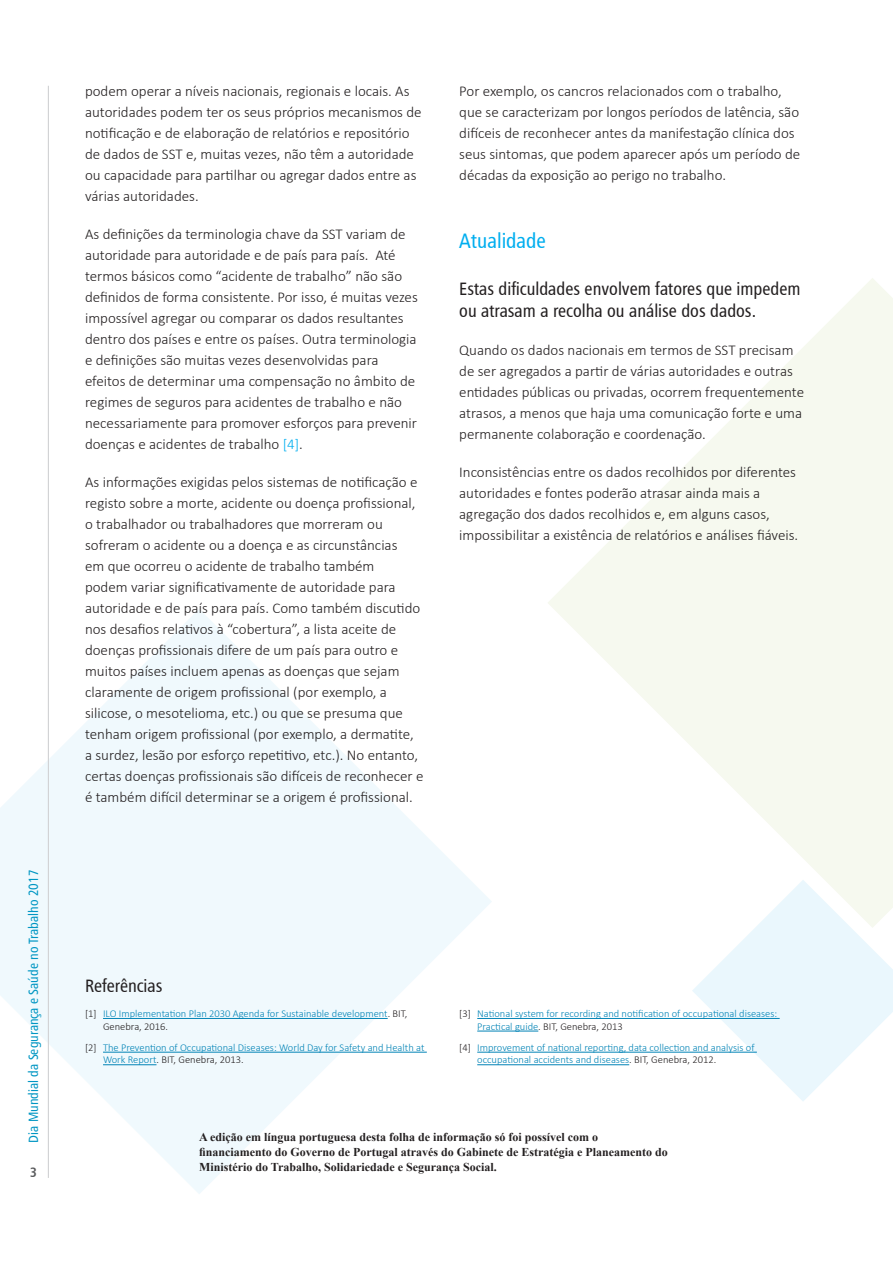
<style>
.page{position:relative;width:893px;height:1263px;background:#fff}
.page>*{position:absolute;margin:0;border:0;box-sizing:border-box;transform-origin:0 0}
.t1{font:21px "Humanist 777 BT Roman Condensed B";color:#00aeef}
.t2{font:18px/21.6px "Humanist 777 BT Roman Condensed B";color:#231f20}
.t3{font:300 15px/21px "Calibri";color:#231f20}
.t4{font:13.5px "Humanist 777 BT Roman Condensed B";color:#0096c3}
.t5{font:13.5px "Humanist 777 BT Bold Condensed B";color:#57585a}
.t6{font:700 12px/15px "Times New Roman";color:#231f20}
.t7{font:300 10.5px/12.6px "Calibri";color:#0083b6}
.s1{color:#00aeef}
.s2{color:#231f20}
</style>
<div class="page">
<svg style="left:0;top:609px;width:492px;height:585px;fill:#f0f9fd"></svg>
<hr style="left:48px;top:86px;width:1px;height:1092px;background:#d1d2d4">
<svg style="left:548px;top:278px;width:345px;height:602px;fill:#f6f9ef"></svg>
<svg style="left:692px;top:880px;width:201px;height:221px"></svg>
<hr style="left:103px;top:1018px;width:285px;height:1px;background:#0083b6">
<hr style="left:103px;top:1052px;width:324px;height:1px;background:#0083b6">
<hr style="left:103px;top:1064px;width:53px;height:1px;background:#0083b6">
<hr style="left:477px;top:1018px;width:303px;height:1px;background:#0083b6">
<hr style="left:477px;top:1031px;width:61px;height:1px;background:#0083b6">
<hr style="left:477px;top:1052px;width:280px;height:1px;background:#0083b6">
<hr style="left:477px;top:1064px;width:152px;height:1px;background:#0083b6">
<p class="t4" style="left:26px;top:1142px;width:274px;rotate:-90deg">Dia Mundial da Segurança e Saúde no Trabalho 2017</p>
<p class="t5" style="left:30px;top:1164px;width:8px">3</p>
<p class="t3" style="left:85px;top:81px;width:338px">podem operar a níveis nacionais, regionais e locais. As autoridades podem ter os seus próprios mecanismos de notificação e de elaboração de relatórios e repositório de dados de SST e, muitas vezes, não têm a autoridade ou capacidade para partilhar ou agregar dados entre as várias autoridades.</p>
<p class="t3" style="left:85px;top:224px;width:334px">As definições da terminologia chave da SST variam de autoridade para autoridade e de país para país. Até termos básicos como “acidente de trabalho” não são definidos de forma consistente. Por isso, é muitas vezes impossível agregar ou comparar os dados resultantes dentro dos países e entre os países. Outra terminologia e definições são muitas vezes desenvolvidas para efeitos de determinar uma compensação no âmbito de regimes de seguros para acidentes de trabalho e não necessariamente para promover esforços para prevenir doenças e acidentes de trabalho <span class="s1">[4]</span>.</p>
<p class="t3" style="left:85px;top:472px;width:340px">As informações exigidas pelos sistemas de notificação e registo sobre a morte, acidente ou doença profissional, o trabalhador ou trabalhadores que morreram ou sofreram o acidente ou a doença e as circunstâncias<br>em que ocorreu o acidente de trabalho também<br>podem variar significativamente de autoridade para autoridade e de país para país. Como também discutido nos desafios relativos à “cobertura”, a lista aceite de doenças profissionais difere de um país para outro e muitos países incluem apenas as doenças que sejam claramente de origem profissional (por exemplo, a silicose, o mesotelioma, etc.) ou que se presuma que tenham origem profissional (por exemplo, a dermatite, a surdez, lesão por esforço repetitivo, etc.). No entanto, certas doenças profissionais são difíceis de reconhecer e é também difícil determinar se a origem é profissional.</p>
<p class="t3" style="left:459px;top:81px;width:343px">Por exemplo, os cancros relacionados com o trabalho, que se caracterizam por longos períodos de latência, são difíceis de reconhecer antes da manifestação clínica dos seus sintomas, que podem aparecer após um período de décadas da exposição ao perigo no trabalho.</p>
<h1 class="t1" style="left:459px;top:228px;width:88px">Atualidade</h1>
<p class="t2" style="left:459px;top:278px;width:343px">Estas dificuldades envolvem fatores que impedem ou atrasam a recolha ou análise dos dados.</p>
<p class="t3" style="left:459px;top:339px;width:346px">Quando os dados nacionais em termos de SST precisam de ser agregados a partir de várias autoridades e outras entidades públicas ou privadas, ocorrem frequentemente atrasos, a menos que haja uma comunicação forte e uma permanente colaboração e coordenação.</p>
<p class="t3" style="left:459px;top:461px;width:340px">Inconsistências entre os dados recolhidos por diferentes autoridades e fontes poderão atrasar ainda mais a agregação dos dados recolhidos e, em alguns casos, impossibilitar a existência de relatórios e análises fiáveis.</p>
<p class="t2" style="left:85px;top:974px;width:79px">Referências</p>
<p class="t7" style="left:103px;top:1007px;width:306px;text-indent:-18px"><span class="s2">[1]</span> ILO Implementation Plan 2030 Agenda for Sustainable development<span class="s2">. BIT,<br>Genebra, 2016.</span></p>
<p class="t7" style="left:103px;top:1041px;width:323px;text-indent:-18px"><span class="s2">[2]</span> The Prevention of Occupational Diseases: World Day for Safety and Health at<br>Work Report<span class="s2">. BIT, Genebra, 2013.</span></p>
<p class="t7" style="left:477px;top:1007px;width:302px;text-indent:-18px"><span class="s2">[3]</span> National system for recording and notification of occupational diseases:<br>Practical guide<span class="s2">. BIT, Genebra, 2013</span></p>
<p class="t7" style="left:477px;top:1041px;width:279px;text-indent:-18px"><span class="s2">[4]</span> Improvement of national reporting, data collection and analysis of occupational accidents and diseases<span class="s2">. BIT, Genebra, 2012.</span></p>
<p class="t6" style="left:199px;top:1130px;width:470px">A edição em língua portuguesa desta folha de informação só foi possível com o financiamento do Governo de Portugal através do Gabinete de Estratégia e Planeamento do<br>Ministério do Trabalho, Solidariedade e Segurança Social.</p>
</div>
